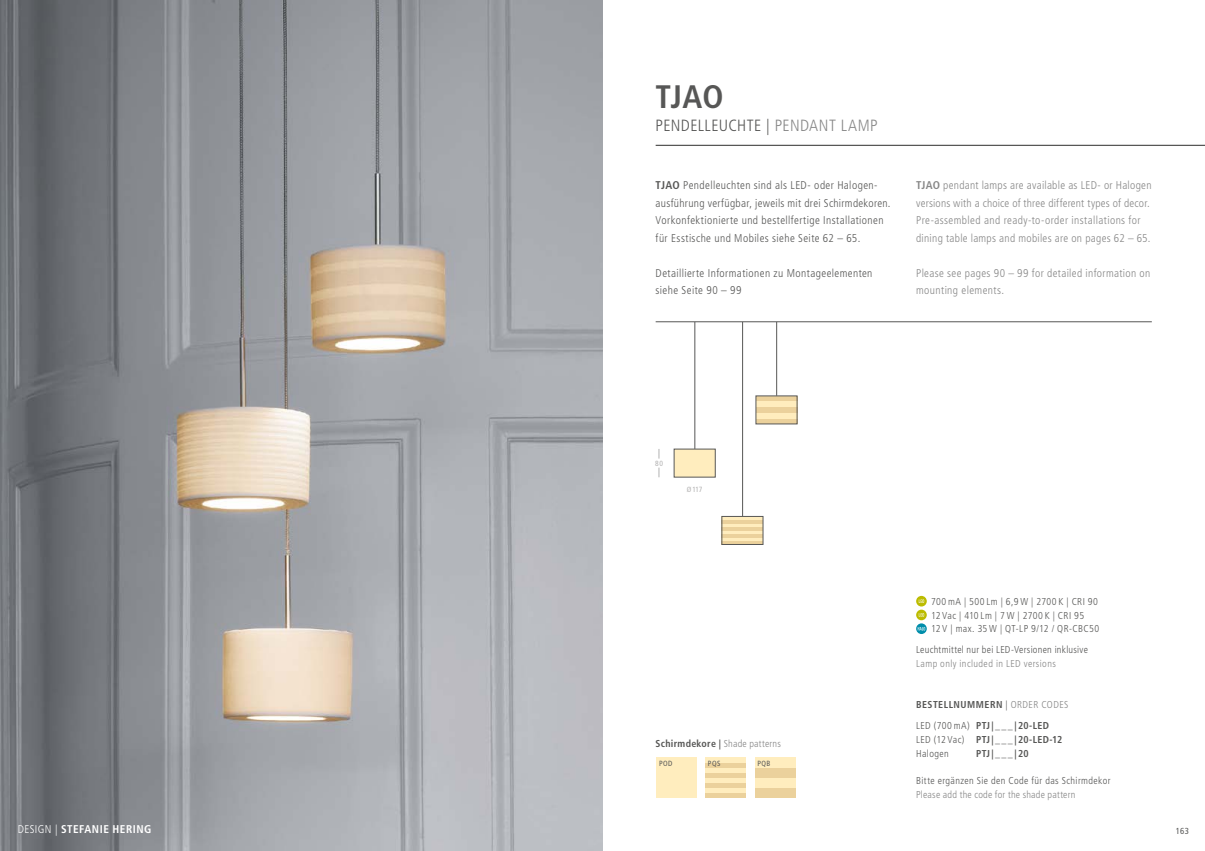
<style>
.page{position:relative;width:1205px;height:851px;background:#fff}
.page>*{position:absolute;margin:0;border:0;box-sizing:border-box;transform-origin:0 0}
.t1{font:700 condensed 32.5px "Frutiger LT Std";color:#575756}
.t2{font:300 condensed 16.25px "Frutiger LT Std";letter-spacing:.025em;color:#575756}
.t3{font:300 condensed 11.25px/17.5px "Frutiger LT Std";letter-spacing:.03em;color:#878787}
.t4{font:300 condensed 11.25px/17.5px "Frutiger LT Std";letter-spacing:.035em;color:#575756}
.t5{font:700 condensed 11.25px "Frutiger LT Std";letter-spacing:.045em;color:#fff}
.t6{font:300 condensed 10px/13.8px "Frutiger LT Std";letter-spacing:.035em;color:#575756}
.t7{font:300 condensed 10px "Frutiger LT Std";letter-spacing:.025em;color:#878787}
.t8{font:700 condensed 10px/20.9px "Frutiger LT Std";letter-spacing:.05em;color:#575756}
.t9{font:700 condensed 10px "Frutiger LT Std";letter-spacing:.03em;color:#575756}
.t10{font:condensed 8.75px "Frutiger LT Std";color:#575756}
.t11{font:condensed 7.5px "Frutiger LT Std";letter-spacing:.06em;color:#575756}
.t12{font:condensed 7.5px "Frutiger LT Std";letter-spacing:.01em;color:#b3b2b2}
.s1{color:#878787}
.s2{font-weight:700}
.s3{font-weight:300;color:#878787}
.s4{font-weight:300}
</style>
<div class="page">
<hr style="left:656px;top:145px;width:549px;height:1px;background:#575756">
<svg style="left:916px;top:595px;width:11px;height:11px"></svg>
<svg style="left:919px;top:599px;width:5px;height:4px"></svg>
<svg style="left:916px;top:609px;width:11px;height:11px"></svg>
<svg style="left:919px;top:613px;width:5px;height:3px"></svg>
<svg style="left:916px;top:623px;width:11px;height:11px"></svg>
<svg style="left:918px;top:626px;width:7px;height:4px"></svg>
<div style="left:755px;top:787px;width:40px;height:10px;background:#ebd19c"></div>
<div style="left:755px;top:777px;width:40px;height:10px;background:#ffedbe"></div>
<div style="left:755px;top:767px;width:40px;height:10px;background:#ebd19c"></div>
<div style="left:755px;top:756px;width:40px;height:11px;background:#ffedbe"></div>
<div style="left:705px;top:792px;width:41px;height:5px;background:#ebd19c"></div>
<div style="left:705px;top:787px;width:41px;height:5px;background:#ffedbe"></div>
<div style="left:705px;top:782px;width:41px;height:5px;background:#ebd19c"></div>
<div style="left:705px;top:777px;width:41px;height:5px;background:#ffedbe"></div>
<div style="left:705px;top:772px;width:41px;height:5px;background:#ebd19c"></div>
<div style="left:705px;top:767px;width:41px;height:5px;background:#ffedbe"></div>
<div style="left:705px;top:762px;width:41px;height:5px;background:#ebd19c"></div>
<div style="left:705px;top:756px;width:41px;height:6px;background:#ffedbe"></div>
<div style="left:656px;top:756px;width:40px;height:41px;background:#ffedbe"></div>
<hr style="left:656px;top:321px;width:496px;height:1px;background:#575756">
<img style="left:0;top:0;width:602px;height:850px">
<hr style="left:694px;top:322px;width:1px;height:127px;background:#575756">
<hr style="left:776px;top:322px;width:1px;height:73px;background:#575756">
<hr style="left:742px;top:322px;width:1px;height:194px;background:#575756">
<div style="left:674px;top:449px;width:41px;height:28px;background:#ffedbe"></div>
<div style="left:756px;top:418px;width:41px;height:6px;background:#ebd19c"></div>
<div style="left:756px;top:412px;width:41px;height:6px;background:#ffedbe"></div>
<div style="left:756px;top:407px;width:41px;height:5px;background:#ebd19c"></div>
<div style="left:756px;top:396px;width:41px;height:5px;background:#ebd19c"></div>
<div style="left:756px;top:401px;width:41px;height:6px;background:#ffedbe"></div>
<hr style="left:722px;top:541px;width:41px;height:3px;background:#ebd19c">
<svg style="left:724px;top:537px;width:37px;height:4px"></svg>
<hr style="left:722px;top:534px;width:41px;height:3px;background:#ebd19c">
<svg style="left:724px;top:530px;width:37px;height:4px"></svg>
<hr style="left:722px;top:527px;width:41px;height:3px;background:#ebd19c">
<svg style="left:724px;top:523px;width:37px;height:4px"></svg>
<svg style="left:724px;top:519px;width:37px;height:4px"></svg>
<hr style="left:722px;top:516px;width:41px;height:3px;background:#ffedbe">
<div style="left:722px;top:516px;width:41px;height:28px;border:1px solid #575756"></div>
<h1 class="t1" style="left:656px;top:78px;width:69px">TJAO</h1>
<h2 class="t2" style="left:656px;top:116px;width:224px">PENDELLEUCHTE | <span class="s1">PENDANT LAMP</span></h2>
<p class="t4" style="left:656px;top:177px;width:236px"><span class="s2">TJAO</span> Pendelleuchten sind als LED- oder Halogen&shy;ausführung verfügbar, jeweils mit drei Schirmdekoren.<br>Vorkonfektionierte und bestellfertige Installationen für Esstische und Mobiles siehe Seite 62 – 65.</p>
<p class="t4" style="left:656px;top:264px;width:218px">Detaillierte Informationen zu Montageelementen siehe Seite 90 – 99</p>
<p class="t3" style="left:916px;top:177px;width:237px"><span class="s2">TJAO</span> pendant lamps are available as LED- or Halogen versions with a choice of three different types of decor.<br>Pre-assembled and ready-to-order installations for dining table lamps and mobiles are on pages 62 – 65.</p>
<p class="t3" style="left:916px;top:264px;width:236px">Please see pages 90 – 99 for detailed information on mounting elements.</p>
<p class="t12" style="left:655px;top:459px;width:9px">80</p>
<p class="t12" style="left:687px;top:484px;width:17px">Ø117</p>
<p class="t9" style="left:656px;top:738px;width:127px">Schirmdekore | <span class="s3">Shade patterns</span></p>
<p class="t11" style="left:659px;top:759px;width:15px">POD</p>
<p class="t11" style="left:708px;top:759px;width:14px">PQS</p>
<p class="t11" style="left:757px;top:759px;width:14px">PQB</p>
<p class="t6" style="left:931px;top:594px;width:170px">700 mA | 500 Lm | 6,9 W | 2700 K | CRI 90<br>12 Vac | 410 Lm | 7 W | 2700 K | CRI 95<br>12 V | max. 35 W | QT-LP 9/12 / QR-CBC50</p>
<p class="t6" style="left:916px;top:642px;width:173px">Leuchtmittel nur bei LED-Versionen inklusive</p>
<p class="t7" style="left:916px;top:657px;width:141px">Lamp only included in LED versions</p>
<p class="t8" style="left:916px;top:694px;width:154px">BESTELLNUMMERN <span class="s4">|</span> <span class="s3">ORDER CODES<br></span><span class="s4">LED (700 mA)</span> PTJ|___|20-LED</p>
<p class="t6" style="left:916px;top:732px;width:148px">LED (12 Vac) <span class="s2">PTJ|___|20-LED-12<br></span>Halogen</p>
<p class="t9" style="left:976px;top:747px;width:54px">PTJ|___|20</p>
<p class="t6" style="left:916px;top:773px;width:196px">Bitte ergänzen Sie den Code für das Schirmdekor</p>
<p class="t7" style="left:916px;top:788px;width:161px">Please add the code for the shade pattern</p>
<p class="t5" style="left:18px;top:822px;width:135px"><span class="s4">DESIGN |</span> STEFANIE HERING</p>
<p class="t10" style="left:1176px;top:825px;width:15px">163</p>
</div>
